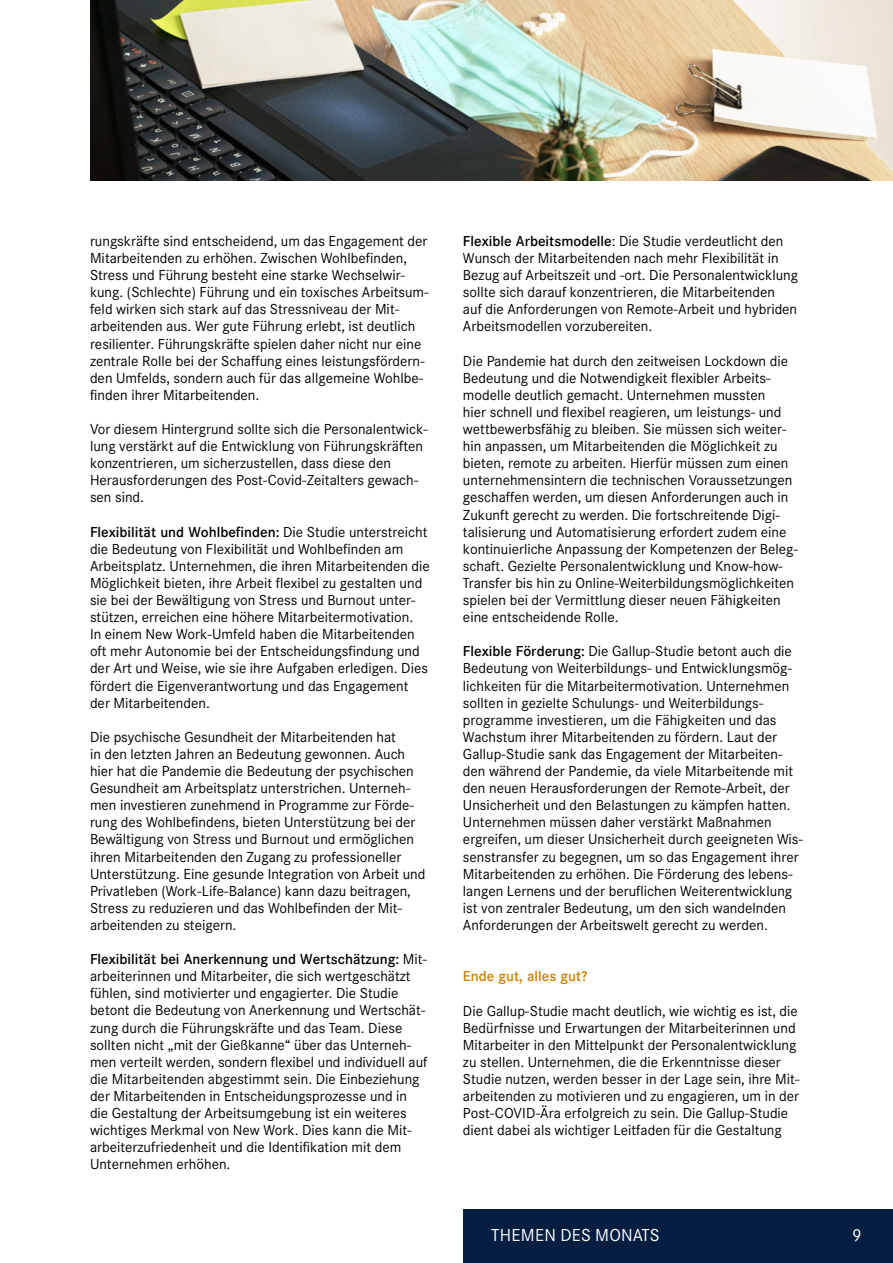
<style>
.page{position:relative;width:893px;height:1263px;background:#fff}
.page>*{position:absolute;margin:0;border:0;box-sizing:border-box;transform-origin:0 0}
.t1{font:16.95px "Corporate SBQ";letter-spacing:.01em;color:#fff}
.t2{font:14.25px/17.1px "Corporate SBQ";color:#000}
.t3{font:500 14.25px "Corporate SBQ";color:#ce8100}
.s1{font-weight:500}
</style>
<div class="page">
<div style="left:463px;top:1209px;width:430px;height:54px;background:#041e42"></div>
<img style="left:90px;top:0;width:803px;height:180px">
<p class="t2" style="left:90px;top:233px;width:340px">rungskräfte sind entscheidend, um das Engagement der Mitarbeitenden zu erhöhen. Zwischen Wohlbefinden, Stress und Führung besteht eine starke Wechselwir&shy;kung. (Schlechte) Führung und ein toxisches Arbeitsum&shy;feld wirken sich stark auf das Stressniveau der Mit&shy;arbeitenden aus. Wer gute Führung erlebt, ist deutlich resilienter. Führungskräfte spielen daher nicht nur eine zentrale Rolle bei der Schaffung eines leistungsfördern&shy;den Umfelds, sondern auch für das allgemeine Wohlbe&shy;finden ihrer Mitarbeitenden.</p>
<p class="t2" style="left:90px;top:421px;width:339px">Vor diesem Hintergrund sollte sich die Personalentwick&shy;lung verstärkt auf die Entwicklung von Führungskräften konzentrieren, um sicherzustellen, dass diese den Herausforderungen des Post-Covid-Zeitalters gewach&shy;sen sind.</p>
<p class="t2" style="left:90px;top:523px;width:341px"><span class="s1">Flexibilität und Wohlbefinden:</span> Die Studie unterstreicht die Bedeutung von Flexibilität und Wohlbefinden am Arbeitsplatz. Unternehmen, die ihren Mitarbeitenden die Möglichkeit bieten, ihre Arbeit flexibel zu gestalten und sie bei der Bewältigung von Stress und Burnout unter&shy;stützen, erreichen eine höhere Mitarbeitermotivation.<br>In einem New Work-Umfeld haben die Mitarbeitenden oft mehr Autonomie bei der Entscheidungsfindung und der Art und Weise, wie sie ihre Aufgaben erledigen. Dies fördert die Eigenverantwortung und das Engagement der Mitarbeitenden.</p>
<p class="t2" style="left:90px;top:728px;width:337px">Die psychische Gesundheit der Mitarbeitenden hat<br>in den letzten Jahren an Bedeutung gewonnen. Auch hier hat die Pandemie die Bedeutung der psychischen Gesundheit am Arbeitsplatz unterstrichen. Unterneh&shy;men investieren zunehmend in Programme zur Förde&shy;rung des Wohlbefindens, bieten Unterstützung bei der Bewältigung von Stress und Burnout und ermöglichen ihren Mitarbeitenden den Zugang zu professioneller Unterstützung. Eine gesunde Integration von Arbeit und Privatleben (Work-Life-Balance) kann dazu beitragen, Stress zu reduzieren und das Wohlbefinden der Mit&shy;arbeitenden zu steigern.</p>
<p class="t2" style="left:90px;top:951px;width:339px"><span class="s1">Flexibilität bei Anerkennung und Wertschätzung:</span> Mit&shy;arbeiterinnen und Mitarbeiter, die sich wertgeschätzt fühlen, sind motivierter und engagierter. Die Studie betont die Bedeutung von Anerkennung und Wertschät&shy;zung durch die Führungskräfte und das Team. Diese sollten nicht „mit der Gießkanne“ über das Unterneh&shy;men verteilt werden, sondern flexibel und individuell auf die Mitarbeitenden abgestimmt sein. Die Einbeziehung der Mitarbeitenden in Entscheidungsprozesse und in die Gestaltung der Arbeitsumgebung ist ein weiteres wichtiges Merkmal von New Work. Dies kann die Mit&shy;arbeiterzufriedenheit und die Identifikation mit dem Unternehmen erhöhen.</p>
<p class="t2" style="left:463px;top:233px;width:337px"><span class="s1">Flexible Arbeitsmodelle</span>: Die Studie verdeutlicht den Wunsch der Mitarbeitenden nach mehr Flexibilität in Bezug auf Arbeitszeit und -ort. Die Personalentwicklung sollte sich darauf konzentrieren, die Mitarbeitenden<br>auf die Anforderungen von Remote-Arbeit und hybriden Arbeitsmodellen vorzubereiten.</p>
<p class="t2" style="left:463px;top:352px;width:336px">Die Pandemie hat durch den zeitweisen Lockdown die Bedeutung und die Notwendigkeit flexibler Arbeits&shy;modelle deutlich gemacht. Unternehmen mussten<br>hier schnell und flexibel reagieren, um leistungs- und wettbewerbsfähig zu bleiben. Sie müssen sich weiter&shy;hin anpassen, um Mitarbeitenden die Möglichkeit zu bieten, remote zu arbeiten. Hierfür müssen zum einen unternehmensintern die technischen Voraussetzungen geschaffen werden, um diesen Anforderungen auch in Zukunft gerecht zu werden. Die fortschreitende Digi&shy;talisierung und Automatisierung erfordert zudem eine kontinuierliche Anpassung der Kompetenzen der Beleg&shy;schaft. Gezielte Personalentwicklung und Know-how-Transfer bis hin zu Online-Weiterbildungsmöglichkeiten spielen bei der Vermittlung dieser neuen Fähigkeiten eine entscheidende Rolle.</p>
<p class="t2" style="left:463px;top:643px;width:341px"><span class="s1">Flexible Förderung:</span> Die Gallup-Studie betont auch die Bedeutung von Weiterbildungs- und Entwicklungsmög&shy;lichkeiten für die Mitarbeitermotivation. Unternehmen sollten in gezielte Schulungs- und Weiterbildungs&shy;programme investieren, um die Fähigkeiten und das Wachstum ihrer Mitarbeitenden zu fördern. Laut der Gallup-Studie sank das Engagement der Mitarbeiten&shy;den während der Pandemie, da viele Mitarbeitende mit den neuen Herausforderungen der Remote-Arbeit, der Unsicherheit und den Belastungen zu kämpfen hatten.<br>Unternehmen müssen daher verstärkt Maßnahmen ergreifen, um dieser Unsicherheit durch geeigneten Wis&shy;senstransfer zu begegnen, um so das Engagement ihrer Mitarbeitenden zu erhöhen. Die Förderung des lebens&shy;langen Lernens und der beruflichen Weiterentwicklung ist von zentraler Bedeutung, um den sich wandelnden Anforderungen der Arbeitswelt gerecht zu werden.</p>
<p class="t3" style="left:463px;top:968px;width:126px">Ende gut, alles gut?</p>
<p class="t2" style="left:463px;top:1002px;width:338px">Die Gallup-Studie macht deutlich, wie wichtig es ist, die Bedürfnisse und Erwartungen der Mitarbeiterinnen und Mitarbeiter in den Mittelpunkt der Personalentwicklung zu stellen. Unternehmen, die die Erkenntnisse dieser Studie nutzen, werden besser in der Lage sein, ihre Mit&shy;arbeitenden zu motivieren und zu engagieren, um in der Post-COVID-Ära erfolgreich zu sein. Die Gallup-Studie dient dabei als wichtiger Leitfaden für die Gestaltung</p>
<p class="t1" style="left:491px;top:1225px;width:170px">THEMEN DES MONATS</p>
<p class="t1" style="left:852px;top:1225px;width:11px">9</p>
</div>
